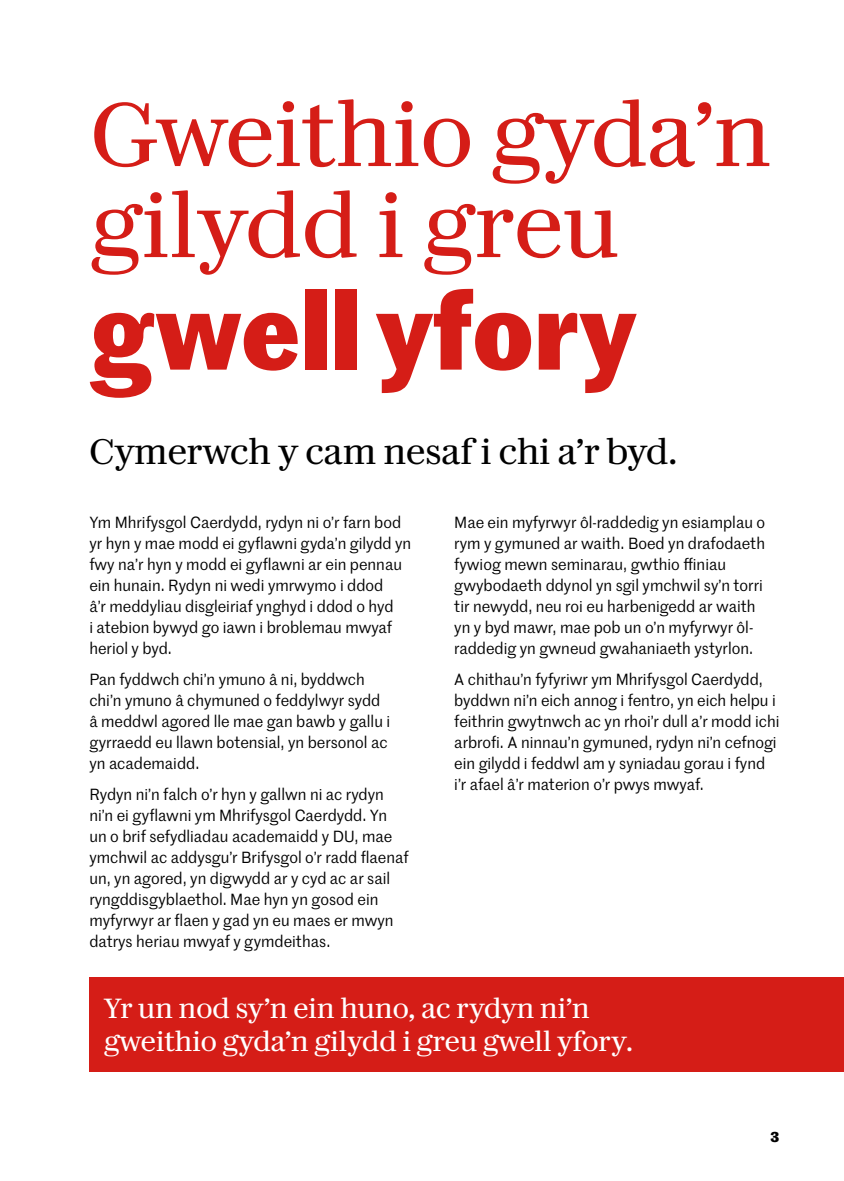
<style>
.page{position:relative;width:844px;height:1181px;background:#fff}
.page>*{position:absolute;margin:0;border:0;box-sizing:border-box;transform-origin:0 0}
.t1{font:700 103.25px "Marr Sans TT";color:#d51d17}
.t2{font:91px/91px "Darby Serif Text TT";letter-spacing:-.005em;color:#d51d17}
.t3{font:35.88px "Darby Serif Text TT";color:#000}
.t4{font:28px/33.6px "Darby Serif Text TT";color:#fff}
.t5{font:15.75px/21px "Marr Sans TT";color:#000}
.t6{font:700 14px "Marr Sans TT";color:#000}
</style>
<div class="page">
<div style="left:89px;top:977px;width:754px;height:94px;background:#d51d17"></div>
<h2 class="t2" style="left:91px;top:82px;width:682px">Gweithio gyda’n gilydd i greu</h2>
<h1 class="t1" style="left:91px;top:252px;width:546px">gwell yfory</h1>
<h3 class="t3" style="left:89px;top:425px;width:589px">Cymerwch y cam nesaf i chi a’r byd.</h3>
<p class="t5" style="left:89px;top:511px;width:323px">Ym Mhrifysgol Caerdydd, rydyn ni o’r farn bod yr hyn y mae modd ei gyflawni gyda’n gilydd yn fwy na’r hyn y modd ei gyflawni ar ein pennau ein hunain. Rydyn ni wedi ymrwymo i ddod<br>â’r meddyliau disgleiriaf ynghyd i ddod o hyd<br>i atebion bywyd go iawn i broblemau mwyaf heriol y byd.</p>
<p class="t5" style="left:89px;top:668px;width:302px">Pan fyddwch chi’n ymuno â ni, byddwch chi’n ymuno â chymuned o feddylwyr sydd â meddwl agored lle mae gan bawb y gallu i gyrraedd eu llawn botensial, yn bersonol ac yn academaidd.</p>
<p class="t5" style="left:89px;top:783px;width:321px">Rydyn ni’n falch o’r hyn y gallwn ni ac rydyn ni’n ei gyflawni ym Mhrifysgol Caerdydd. Yn<br>un o brif sefydliadau academaidd y DU, mae ymchwil ac addysgu’r Brifysgol o’r radd flaenaf un, yn agored, yn digwydd ar y cyd ac ar sail ryngddisgyblaethol. Mae hyn yn gosod ein myfyrwyr ar flaen y gad yn eu maes er mwyn datrys heriau mwyaf y gymdeithas.</p>
<p class="t5" style="left:454px;top:511px;width:312px">Mae ein myfyrwyr ôl-raddedig yn esiamplau o rym y gymuned ar waith. Boed yn drafodaeth fywiog mewn seminarau, gwthio ffiniau gwybodaeth ddynol yn sgil ymchwil sy’n torri tir newydd, neu roi eu harbenigedd ar waith yn y byd mawr, mae pob un o’n myfyrwyr ôl&shy;raddedig yn gwneud gwahaniaeth ystyrlon.</p>
<p class="t5" style="left:454px;top:668px;width:326px">A chithau’n fyfyriwr ym Mhrifysgol Caerdydd, byddwn ni’n eich annog i fentro, yn eich helpu i feithrin gwytnwch ac yn rhoi’r dull a’r modd ichi arbrofi. A ninnau’n gymuned, rydyn ni’n cefnogi ein gilydd i feddwl am y syniadau gorau i fynd i’r afael â’r materion o’r pwys mwyaf.</p>
<h3 class="t4" style="left:104px;top:989px;width:530px">Yr un nod sy’n ein huno, ac rydyn ni’n gweithio gyda’n gilydd i greu gwell yfory.</h3>
<p class="t6" style="left:770px;top:1126px;width:10px">3</p>
</div>
